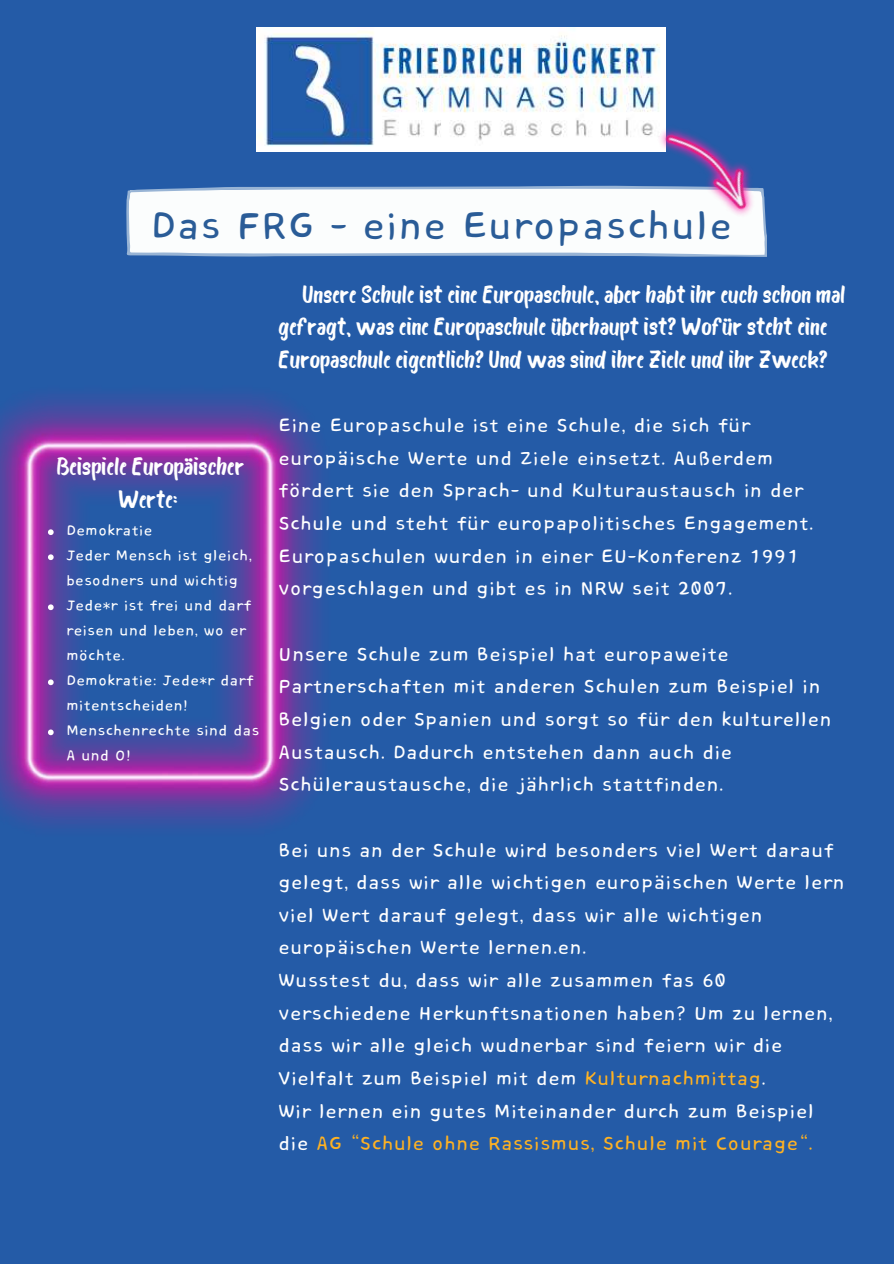
<style>
.page{position:relative;width:894px;height:1264px;background:#fff}
.page>*{position:absolute;margin:0;border:0;box-sizing:border-box;transform-origin:0 0}
.t1{font:48px "Core Bandi Face";color:#2a5c97}
.t2{font:24.3px/33px "Bosk";color:#fff;text-align:center}
.t3{font:24px/32.7px "Core Bandi Face";color:#fff}
.t4{font:24px/32.7px "Bosk";color:#fff}
.t5{font:18.15px/25px "Core Bandi Face";color:#fff}
.s1{color:#ffb222}
</style>
<div class="page">
<div style="left:0;top:0;width:893px;height:1263px;background:#245ba7"></div>
<svg style="left:126px;top:186px;width:641px;height:71px;fill:#fbfdfd"></svg>
<img style="left:0;top:395px;width:321px;height:432px">
<img style="left:256px;top:27px;width:409px;height:124px">
<img style="left:642px;top:118px;width:125px;height:103px">
<svg style="left:48px;top:529px;width:6px;height:6px"></svg>
<svg style="left:48px;top:554px;width:6px;height:6px"></svg>
<svg style="left:48px;top:604px;width:6px;height:6px"></svg>
<svg style="left:48px;top:679px;width:6px;height:6px"></svg>
<svg style="left:48px;top:729px;width:6px;height:6px"></svg>
<h1 class="t1" style="left:151px;top:201px;width:584px">Das FRG - eine Europaschule</h1>
<p class="t2" style="left:57px;top:448px;width:189px">Beispiele Europäischer<br>Werte:</p>
<p class="t5" style="left:66px;top:519px;width:195px">Demokratie<br>Jeder Mensch ist gleich, besodners und wichtig<br>Jede*r ist frei und darf reisen und leben, wo er möchte.<br>Demokratie: Jede*r darf mitentscheiden!<br>Menschenrechte sind das<br>A und O!</p>
<p class="t4" style="left:278px;top:276px;width:568px;text-indent:24px">Unsere Schule ist eine Europaschule, aber habt ihr euch schon mal gefragt, was eine Europaschule überhaupt ist? Wofür steht eine<br>Europaschule eigentlich? Und was sind ihre Ziele und ihr Zweck?</p>
<p class="t3" style="left:278px;top:410px;width:537px">Eine Europaschule ist eine Schule, die sich für europäische Werte und Ziele einsetzt. Außerdem fördert sie den Sprach- und Kulturaustausch in der Schule und steht für europapolitisches Engagement.<br>Europaschulen wurden in einer EU-Konferenz 1991 vorgeschlagen und gibt es in NRW seit 2007.</p>
<p class="t3" style="left:278px;top:638px;width:555px">Unsere Schule zum Beispiel hat europaweite Partnerschaften mit anderen Schulen zum Beispiel in Belgien oder Spanien und sorgt so für den kulturellen Austausch. Dadurch entstehen dann auch die Schüleraustausche, die jährlich stattfinden.</p>
<p class="t3" style="left:278px;top:834px;width:568px">Bei uns an der Schule wird besonders viel Wert darauf gelegt, dass wir alle wichtigen europäischen Werte lern viel Wert darauf gelegt, dass wir alle wichtigen europäischen Werte lernen.en.<br>Wusstest du, dass wir alle zusammen fas 60 verschiedene Herkunftsnationen haben? Um zu lernen, dass wir alle gleich wudnerbar sind feiern wir die Vielfalt zum Beispiel mit dem <span class="s1">Kulturnachmittag</span>.<br>Wir lernen ein gutes Miteinander durch zum Beispiel die <span class="s1">AG “Schule ohne Rassismus, Schule mit Courage“.</span></p>
</div>
